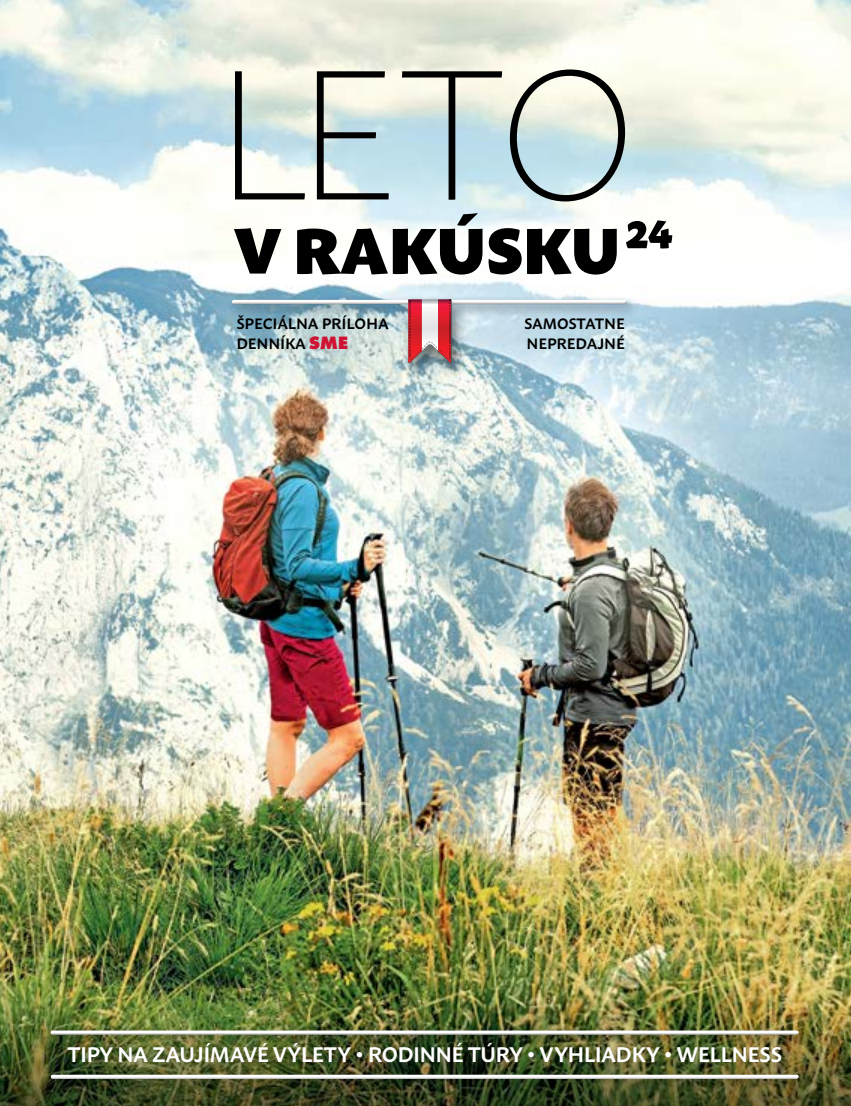
<style>
.page{position:relative;width:851px;height:1106px;background:#fff}
.page>*{position:absolute;margin:0;border:0;box-sizing:border-box;transform-origin:0 0}
.t1{font:200 183px "Macho";color:#000}
.t2{font:900 63.6px "Macho";letter-spacing:-.01em;color:#000}
.t3{font:600 21px "Macho";letter-spacing:-.03em;color:#fff}
.t4{font:600 15px/20.1px "Macho";letter-spacing:-.01em;color:#000}
.s1{font-family:"Futura PT";font-weight:800;font-size:18.6px;color:#ce1432}
</style>
<div class="page">
<img style="left:0;top:0;width:850px;height:993px">
<img style="left:0;top:993px;width:850px;height:113px">
<div style="left:62px;top:1037px;width:730px;height:37px;background:#000;opacity:.21"></div>
<div style="left:46px;top:1025px;width:765px;height:23px;background:#000;opacity:.4"></div>
<div style="left:49px;top:1028px;width:750px;height:6px;background:#fff;opacity:.4"></div>
<div style="left:49px;top:1030px;width:750px;height:6px;background:#000;opacity:.4"></div>
<div style="left:46px;top:1069px;width:765px;height:23px;background:#000;opacity:.4"></div>
<div style="left:50px;top:1072px;width:749px;height:7px;background:#fff;opacity:.4"></div>
<div style="left:50px;top:1074px;width:749px;height:6px;background:#000;opacity:.4"></div>
<div style="left:227px;top:295px;width:411px;height:23px;background:#000;opacity:.4"></div>
<div style="left:230px;top:298px;width:396px;height:6px;background:#fff;opacity:.4"></div>
<div style="left:230px;top:300px;width:396px;height:6px;background:#000;opacity:.4"></div>
<div style="left:400px;top:296px;width:68px;height:87px;background:#000;opacity:.5"></div>
<svg style="left:408px;top:299px;width:43px;height:64px;background:#c8676f"></svg>
<h1 class="t1" style="left:212px;top:-22px;width:427px">LETO</h1>
<h2 class="t2" style="left:234px;top:193px;width:440px">V RAKÚSKU 24</h2>
<p class="t4" style="left:236px;top:312px;width:154px">ŠPECIÁLNA PRÍLOHA<br>DENNÍKA <span class="s1">SME</span></p>
<p class="t4" style="left:524px;top:312px;width:102px">SAMOSTATNE<br>NEPREDAJNÉ</p>
<p class="t3" style="left:68px;top:1035px;width:715px">TIPY NA ZAUJÍMAVÉ VÝLETY • RODINNÉ TÚRY • VYHLIADKY • WELLNESS</p>
</div>
